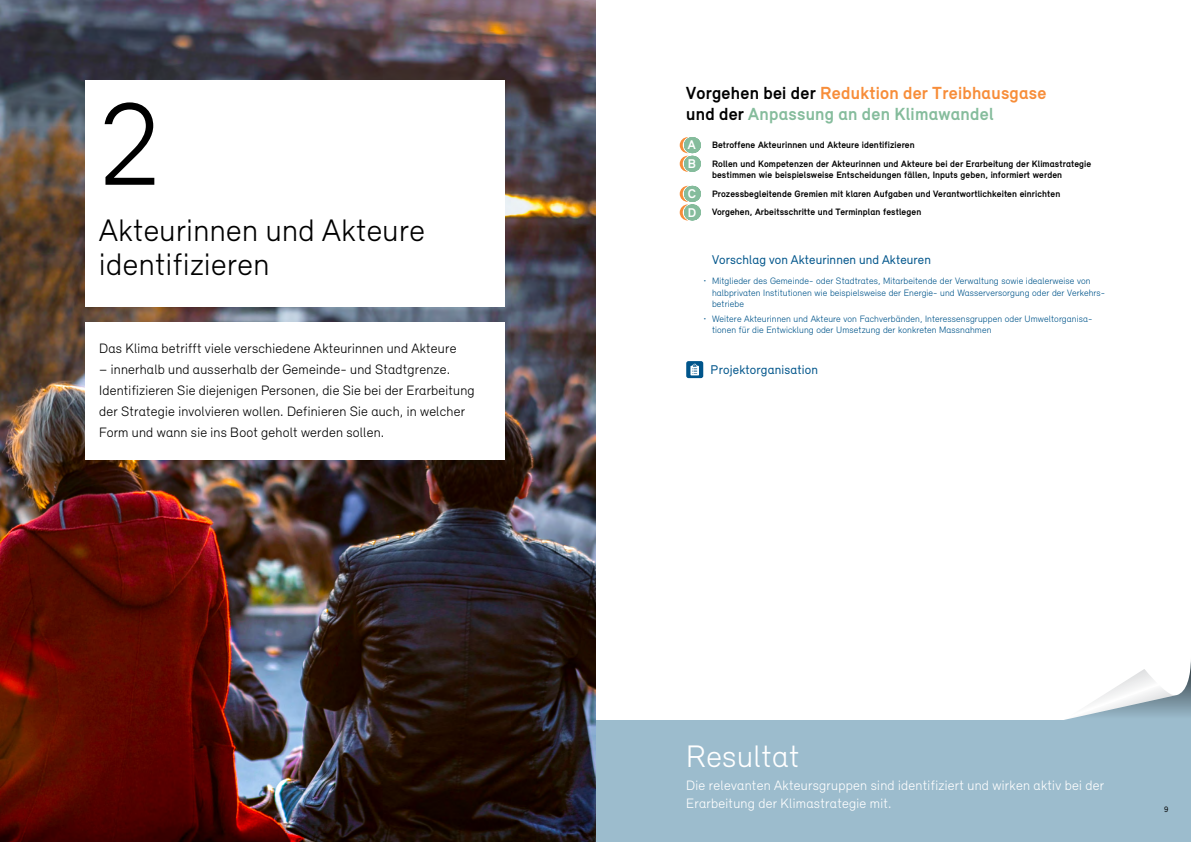
<style>
.page{position:relative;width:1191px;height:842px;background:#fff}
.page>*{position:absolute;margin:0;border:0;box-sizing:border-box;transform-origin:0 0}
.t1{font:300 120px "Relevant";color:#000}
.t2{font:300 32px/34px "Relevant";letter-spacing:.015em;color:#000}
.t3{font:300 32px "Relevant";letter-spacing:.015em;color:#fff}
.t4{font:700 18px/21px "Relevant";letter-spacing:.015em;color:#f78d39}
.t5{font:300 14px/21px "Relevant";letter-spacing:.015em;color:#000}
.t6{font:300 14px/18px "Relevant";letter-spacing:.02em;color:#fff}
.t7{font:13px "Relevant";letter-spacing:.01em;color:#00558b}
.t8{font:700 9.5px/18.6px "Relevant";letter-spacing:.01em;color:#000}
.t9{font:300 9.5px/11.5px "Relevant";letter-spacing:.01em;color:#00558b}
.t10{font:8px "Relevant";color:#000}
.s1{color:#000}
.s2{color:#85bc9c}
.s3{font-size:13px;color:#fff}
</style>
<div class="page">
<div style="left:595px;top:720px;width:596px;height:122px;background:#9cbccd"></div>
<svg style="left:1064px;top:661px;width:127px;height:59px"></svg>
<img style="left:0;top:0;width:595px;height:842px">
<div style="left:686px;top:361px;width:17px;height:17px;background:#00558b;border-radius:2px"></div>
<svg style="left:690px;top:364px;width:9px;height:11px"></svg>
<div style="left:85px;top:81px;width:420px;height:226px;background:#fff"></div>
<div style="left:85px;top:322px;width:420px;height:137px;background:#fff"></div>
<svg style="left:679px;top:137px;width:14px;height:35px"></svg>
<svg style="left:679px;top:186px;width:14px;height:34px"></svg>
<h1 class="t1" style="left:99px;top:72px;width:65px">2</h1>
<h2 class="t2" style="left:99px;top:213px;width:327px">Akteurinnen und Akteure identifizieren</h2>
<h3 class="t5" style="left:99px;top:337px;width:359px">Das Klima betrifft viele verschiedene Akteurinnen und Akteure</h3>
<p class="t5" style="left:99px;top:358px;width:377px">– innerhalb und ausserhalb der Gemeinde- und Stadtgrenze.<br>Identifizieren Sie diejenigen Personen, die Sie bei der Erarbeitung der Strategie involvieren wollen. Definieren Sie auch, in welcher Form und wann sie ins Boot geholt werden sollen.</p>
<h3 class="t4" style="left:686px;top:82px;width:362px"><span class="s1">Vorgehen bei der</span> Reduktion der Treibhausgase <span class="s1">und der</span> <span class="s2">Anpassung an den Klimawandel</span></h3>
<p class="t8" style="left:688px;top:135px;width:405px"><span class="s3">A</span> Betroffene Akteurinnen und Akteure identifizieren<br><span class="s3">B</span> Rollen und Kompetenzen der Akteurinnen und Akteure bei der Erarbeitung der Klimastrategie</p>
<p class="t8" style="left:688px;top:165px;width:376px;text-indent:24px">bestimmen wie beispielsweise Entscheidungen fällen, Inputs geben, informiert werden<br><span class="s3">C</span> Prozessbegleitende Gremien mit klaren Aufgaben und Verantwortlichkeiten einrichten<br><span class="s3">D</span> Vorgehen, Arbeitsschritte und Terminplan festlegen</p>
<h3 class="t7" style="left:712px;top:252px;width:220px">Vorschlag von Akteurinnen und Akteuren</h3>
<p class="t9" style="left:712px;top:275px;width:395px;text-indent:-9px">• Mitglieder des Gemeinde- oder Stadtrates, Mitarbeitende der Verwaltung sowie idealerweise von halbprivaten Institutionen wie beispielsweise der Energie- und Wasserversorgung oder der Verkehrs&shy;betriebe</p>
<p class="t9" style="left:712px;top:313px;width:380px;text-indent:-9px">• Weitere Akteurinnen und Akteure von Fachverbänden, Interessensgruppen oder Umweltorganisa&shy;tionen für die Entwicklung oder Umsetzung der konkreten Massnahmen</p>
<h3 class="t7" style="left:710px;top:362px;width:109px">Projektorganisation</h3>
<h2 class="t3" style="left:686px;top:737px;width:115px">Resultat</h2>
<h3 class="t6" style="left:686px;top:776px;width:419px">Die relevanten Akteursgruppen sind identifiziert und wirken aktiv bei der<br>Erarbeitung der Klimastrategie mit.</h3>
<p class="t10" style="left:1164px;top:804px;width:6px">9</p>
</div>
